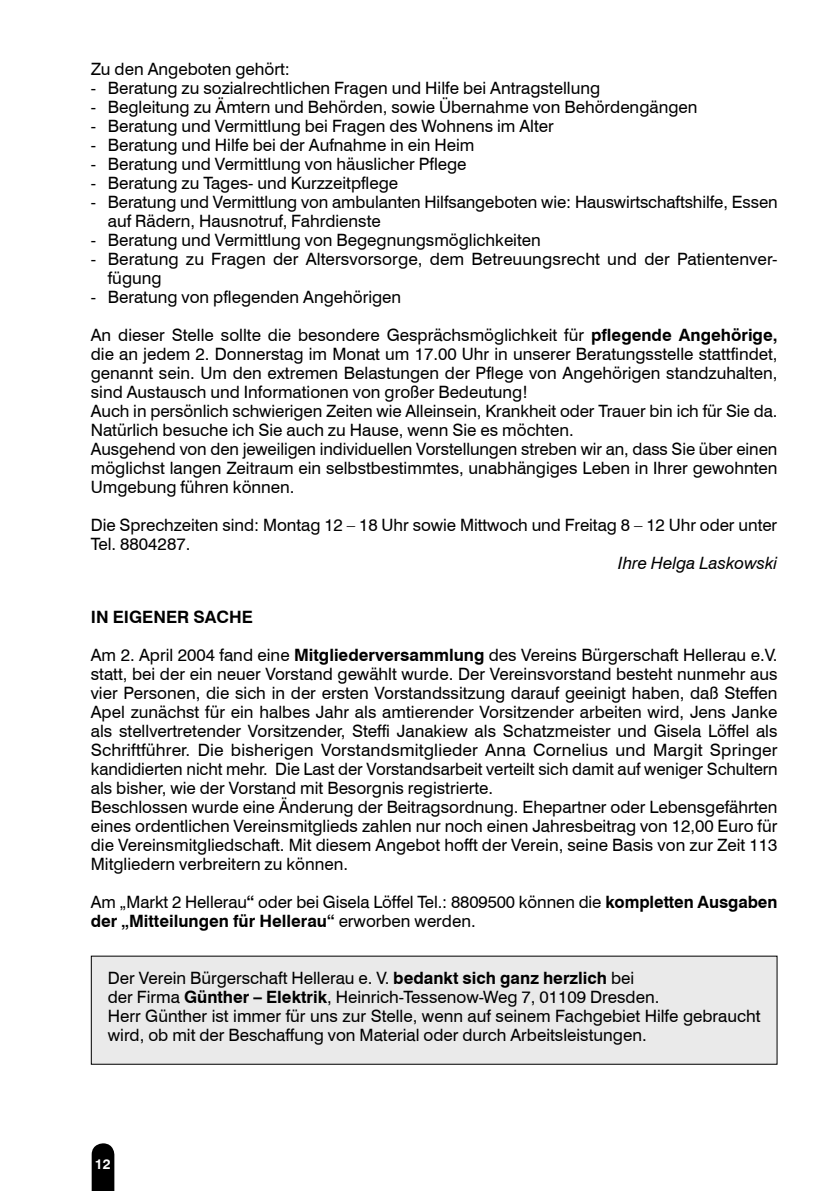
<style>
.page{position:relative;width:840px;height:1191px;background:#fff}
.page>*{position:absolute;margin:0;border:0;box-sizing:border-box;transform-origin:0 0}
.t1{font:17px/19px "Swiss 721 BT";color:#000}
.t2{font:italic 17px "Swiss 721 BT";color:#000}
.t3{font:700 17px "Swiss 721 BT";color:#000}
.t4{font:700 14px "Swiss 721 BT";color:#fff}
.s1{font-weight:700}
</style>
<div class="page">
<svg style="left:92px;top:1143px;width:22px;height:48px"></svg>
<div style="left:91px;top:956px;width:685px;height:108px;background:#eaeaea"></div>
<p class="t1" style="left:91px;top:60px;width:200px">Zu den Angeboten gehört:</p>
<p class="t1" style="left:91px;top:79px;width:510px">- Beratung zu sozialrechtlichen Fragen und Hilfe bei Antragstellung</p>
<p class="t1" style="left:91px;top:98px;width:608px">- Begleitung zu Ämtern und Behörden, sowie Übernahme von Behördengängen</p>
<p class="t1" style="left:91px;top:117px;width:464px">- Beratung und Vermittlung bei Fragen des Wohnens im Alter</p>
<p class="t1" style="left:91px;top:136px;width:385px">- Beratung und Hilfe bei der Aufnahme in ein Heim</p>
<p class="t1" style="left:91px;top:155px;width:377px">- Beratung und Vermittlung von häuslicher Pflege</p>
<p class="t1" style="left:91px;top:174px;width:309px">- Beratung zu Tages- und Kurzzeitpflege</p>
<p class="t1" style="left:108px;top:193px;width:671px;text-indent:-17px">- Beratung und Vermittlung von ambulanten Hilfsangeboten wie: Hauswirtschaftshilfe, Essen auf Rädern, Hausnotruf, Fahrdienste</p>
<p class="t1" style="left:91px;top:231px;width:451px">- Beratung und Vermittlung von Begegnungsmöglichkeiten</p>
<p class="t1" style="left:108px;top:250px;width:670px;text-indent:-17px">- Beratung zu Fragen der Altersvorsorge, dem Betreuungsrecht und der Patientenver&shy;fügung</p>
<p class="t1" style="left:91px;top:288px;width:312px">- Beratung von pflegenden Angehörigen</p>
<p class="t1" style="left:91px;top:326px;width:688px">An dieser Stelle sollte die besondere Gesprächsmöglichkeit für <span class="s1">pflegende Angehörige, </span>die an jedem 2. Donnerstag im Monat um 17.00 Uhr in unserer Beratungsstelle stattfindet, genannt sein. Um den extremen Belastungen der Pflege von Angehörigen standzuhalten, sind Austausch und Informationen von großer Bedeutung!<br>Auch in persönlich schwierigen Zeiten wie Alleinsein, Krankheit oder Trauer bin ich für Sie da.<br>Natürlich besuche ich Sie auch zu Hause, wenn Sie es möchten.<br>Ausgehend von den jeweiligen individuellen Vorstellungen streben wir an, dass Sie über einen möglichst langen Zeitraum ein selbstbestimmtes, unabhängiges Leben in Ihrer gewohnten Umgebung führen können.</p>
<p class="t1" style="left:91px;top:516px;width:687px">Die Sprechzeiten sind: Montag 12 – 18 Uhr sowie Mittwoch und Freitag 8 – 12 Uhr oder unter<br>Tel. 8804287.</p>
<p class="t2" style="left:618px;top:553px;width:161px">Ihre Helga Laskowski</p>
<p class="t3" style="left:91px;top:607px;width:163px">IN EIGENER SACHE</p>
<p class="t1" style="left:91px;top:645px;width:688px">Am 2. April 2004 fand eine <span class="s1">Mitgliederversammlung</span> des Vereins Bürgerschaft Hellerau e.V. statt, bei der ein neuer Vorstand gewählt wurde. Der Vereinsvorstand besteht nunmehr aus vier Personen, die sich in der ersten Vorstandssitzung darauf geeinigt haben, daß Steffen Apel zunächst für ein halbes Jahr als amtierender Vorsitzender arbeiten wird, Jens Janke als stellvertretender Vorsitzender, Steffi Janakiew als Schatzmeister und Gisela Löffel als Schriftführer. Die bisherigen Vorstandsmitglieder Anna Cornelius und Margit Springer kandidierten nicht mehr. Die Last der Vorstandsarbeit verteilt sich damit auf weniger Schultern als bisher, wie der Vorstand mit Besorgnis registrierte.<br>Beschlossen wurde eine Änderung der Beitragsordnung. Ehepartner oder Lebensgefährten eines ordentlichen Vereinsmitglieds zahlen nur noch einen Jahresbeitrag von 12,00 Euro für die Vereinsmitgliedschaft. Mit diesem Angebot hofft der Verein, seine Basis von zur Zeit 113<br>Mitgliedern verbreitern zu können.</p>
<p class="t1" style="left:91px;top:892px;width:687px">Am „Markt 2 Hellerau<span class="s1">“</span> oder bei Gisela Löffel Tel.: 8809500 können die <span class="s1">kompletten Ausgaben der „Mitteilungen für Hellerau“</span> erworben werden.</p>
<p class="t1" style="left:108px;top:968px;width:653px">Der Verein Bürgerschaft Hellerau e. V. <span class="s1">bedankt sich ganz herzlich</span> bei<br>der Firma <span class="s1">Günther – Elektrik</span>, Heinrich-Tessenow-Weg 7, 01109 Dresden.<br>Herr Günther ist immer für uns zur Stelle, wenn auf seinem Fachgebiet Hilfe gebraucht wird, ob mit der Beschaffung von Material oder durch Arbeitsleistungen.</p>
<p class="t4" style="left:95px;top:1155px;width:17px">12</p>
</div>
